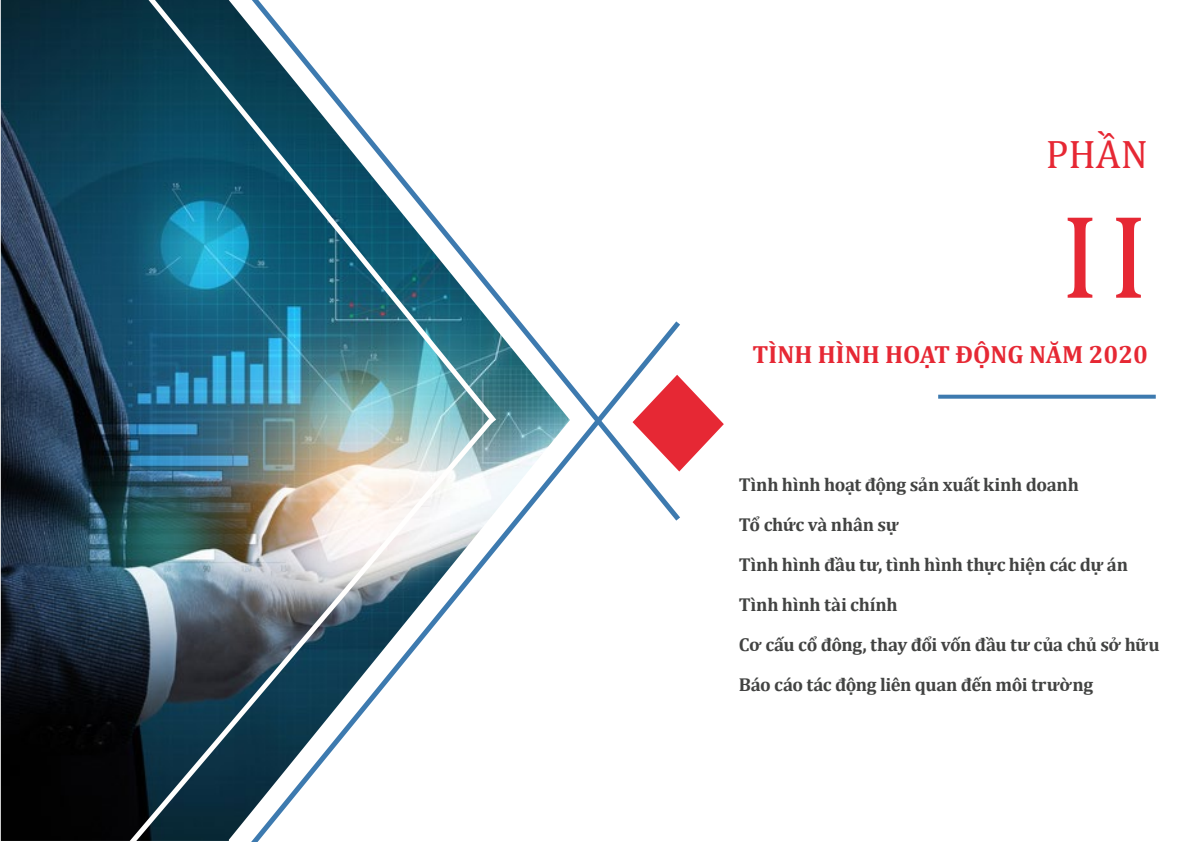
<style>
.page{position:relative;width:1191px;height:842px;background:#fff}
.page>*{position:absolute;margin:0;border:0;box-sizing:border-box;transform-origin:0 0}
.t1{font:120px "Cambria";color:#e62834}
.t2{font:40px "Cambria";color:#e62834}
.t3{font:700 25px "Cambria";color:#e62834}
.t4{font:700 18.8px/40px "Cambria";letter-spacing:-.015em;color:#424342}
</style>
<div class="page">
<img style="left:1px;top:0;width:61px;height:841px">
<svg style="left:685px;top:383px;width:39px;height:83px"></svg>
<svg style="left:498px;top:316px;width:187px;height:232px"></svg>
<img style="left:62px;top:0;width:439px;height:428px">
<img style="left:47px;top:413px;width:451px;height:429px">
<svg style="left:938px;top:395px;width:217px;height:4px"></svg>
<h2 class="t2" style="left:1045px;top:130px;width:104px">PHẦN</h2>
<h1 class="t1" style="left:1060px;top:186px;width:89px">I I</h1>
<h3 class="t3" style="left:752px;top:336px;width:397px">TÌNH HÌNH HOẠT ĐỘNG NĂM 2020</h3>
<p class="t4" style="left:739px;top:464px;width:422px">Tình hình hoạt động sản xuất kinh doanh<br>Tổ chức và nhân sự<br>Tình hình đầu tư, tình hình thực hiện các dự án Tình hình tài chính<br>Cơ cấu cổ đông, thay đổi vốn đầu tư của chủ sở hữu Báo cáo tác động liên quan đến môi trường</p>
</div>
